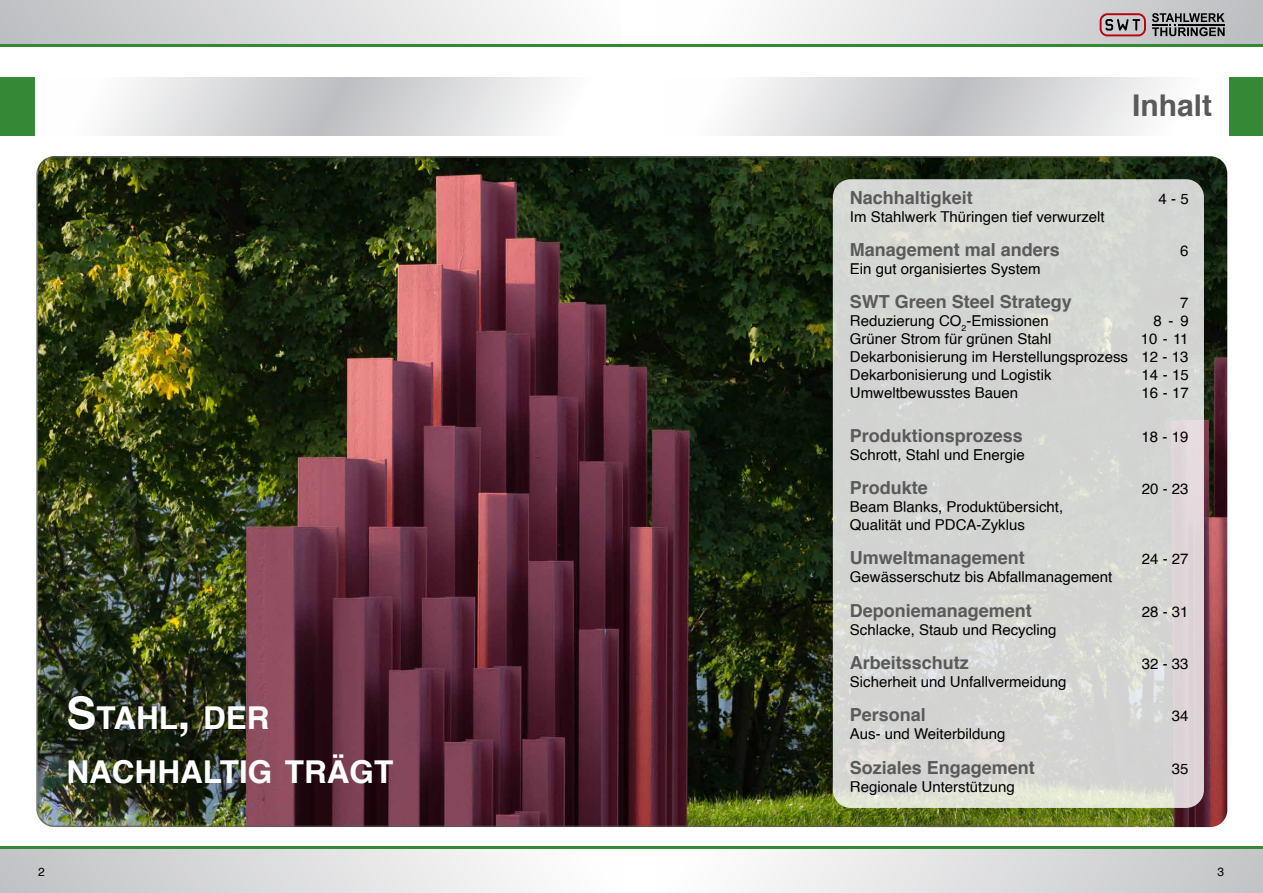
<style>
.page{position:relative;width:1263px;height:893px;background:#fff}
.page>*{position:absolute;margin:0;border:0;box-sizing:border-box;transform-origin:0 0}
.t1{font:700 31.5px/54px "Helvetica";color:#fff}
.t2{font:700 30px "Helvetica";color:#5a5a5a}
.t3{font:700 18px "Helvetica";color:#5a5a5a}
.t4{font:15px/18px "Helvetica";color:#000;text-align:justify}
.t5{font:12px "Helvetica";color:#000}
.s1{font-size:45px}
</style>
<div class="page">
<div style="left:0;top:848px;width:623px;height:45px;background:linear-gradient(to right,#c1c2c5,#fff)"></div>
<div style="left:656px;top:848px;width:607px;height:45px;background:linear-gradient(to right,#fff,#c4c4c7)"></div>
<hr style="left:0;top:846px;width:1263px;height:2px;background:#358835">
<div style="left:0;top:0;width:621px;height:45px;background:linear-gradient(to right,#bebfc2,#fdfdfd)"></div>
<div style="left:654px;top:0;width:609px;height:45px;background:linear-gradient(to right,#fff,#bcbcbf)"></div>
<svg style="left:1152px;top:13px;width:72px;height:23px;background:#6d6d6f"></svg>
<svg style="left:1100px;top:13px;width:46px;height:23px"></svg>
<hr style="left:0;top:45px;width:1263px;height:2px;background:#358835">
<svg style="left:727px;top:78px;width:441px;height:58px"></svg>
<div style="left:1229px;top:78px;width:34px;height:58px;background:#358835"></div>
<svg style="left:34px;top:78px;width:522px;height:58px"></svg>
<div style="left:0;top:78px;width:34px;height:58px;background:#358835"></div>
<img style="left:939px;top:156px;width:288px;height:671px">
<img style="left:39px;top:156px;width:900px;height:671px">
<svg style="left:833px;top:179px;width:371px;height:629px;background:#d4d6d3"></svg>
<h2 class="t2" style="left:1132px;top:81px;width:82px">Inhalt</h2>
<h1 class="t1" style="left:66px;top:691px;width:328px"><span class="s1">S</span>TAHL<span class="s1">,</span> DER<br>NACHHALTIG TRÄGT</h1>
<p class="t3" style="left:850px;top:183px;width:125px">Nachhaltigkeit</p>
<p class="t4" style="left:1159px;top:190px;width:32px">4 - 5</p>
<p class="t4" style="left:850px;top:208px;width:256px">Im Stahlwerk Thüringen tief verwurzelt</p>
<p class="t3" style="left:850px;top:235px;width:212px">Management mal anders</p>
<p class="t4" style="left:1180px;top:242px;width:10px">6</p>
<p class="t4" style="left:850px;top:260px;width:192px">Ein gut organisiertes System</p>
<p class="t3" style="left:850px;top:287px;width:224px">SWT Green Steel Strategy</p>
<p class="t4" style="left:1180px;top:295px;width:10px">7</p>
<p class="t4" style="left:850px;top:313px;width:201px">Reduzierung CO<sub>2</sub>-Emissionen</p>
<p class="t4" style="left:1153px;top:313px;width:37px">8 - 9</p>
<p class="t4" style="left:850px;top:331px;width:203px">Grüner Strom für grünen Stahl</p>
<p class="t4" style="left:850px;top:331px;width:340px;text-indent:291px">10 - 11<br>Dekarbonisierung im Herstellungsprozess 12 - 13<br>Dekarbonisierung und Logistik</p>
<p class="t4" style="left:1141px;top:367px;width:49px">14 - 15</p>
<p class="t4" style="left:850px;top:385px;width:170px">Umweltbewusstes Bauen</p>
<p class="t4" style="left:1141px;top:385px;width:49px">16 - 17</p>
<p class="t3" style="left:850px;top:421px;width:175px">Produktionsprozess</p>
<p class="t4" style="left:1141px;top:428px;width:49px">18 - 19</p>
<p class="t4" style="left:850px;top:446px;width:177px">Schrott, Stahl und Energie</p>
<p class="t3" style="left:850px;top:473px;width:80px">Produkte</p>
<p class="t4" style="left:1142px;top:480px;width:48px">20 - 23</p>
<p class="t4" style="left:850px;top:498px;width:215px">Beam Blanks, Produktübersicht,<br>Qualität und PDCA-Zyklus</p>
<p class="t3" style="left:850px;top:543px;width:177px">Umweltmanagement</p>
<p class="t4" style="left:1142px;top:550px;width:48px">24 - 27</p>
<p class="t4" style="left:850px;top:568px;width:264px">Gewässerschutz bis Abfallmanagement</p>
<p class="t3" style="left:850px;top:596px;width:184px">Deponiemanagement</p>
<p class="t4" style="left:1142px;top:603px;width:48px">28 - 31</p>
<p class="t4" style="left:850px;top:621px;width:208px">Schlacke, Staub und Recycling</p>
<p class="t3" style="left:850px;top:648px;width:121px">Arbeitsschutz</p>
<p class="t4" style="left:1142px;top:655px;width:48px">32 - 33</p>
<p class="t4" style="left:850px;top:673px;width:218px">Sicherheit und Unfallvermeidung</p>
<p class="t3" style="left:850px;top:700px;width:78px">Personal</p>
<p class="t4" style="left:1172px;top:708px;width:18px">34</p>
<p class="t4" style="left:850px;top:726px;width:157px">Aus- und Weiterbildung</p>
<p class="t3" style="left:850px;top:753px;width:187px">Soziales Engagement</p>
<p class="t4" style="left:1172px;top:760px;width:18px">35</p>
<p class="t4" style="left:850px;top:778px;width:167px">Regionale Unterstützung</p>
<p class="t5" style="left:38px;top:863px;width:8px">2</p>
<p class="t5" style="left:1217px;top:863px;width:8px">3</p>
</div>
